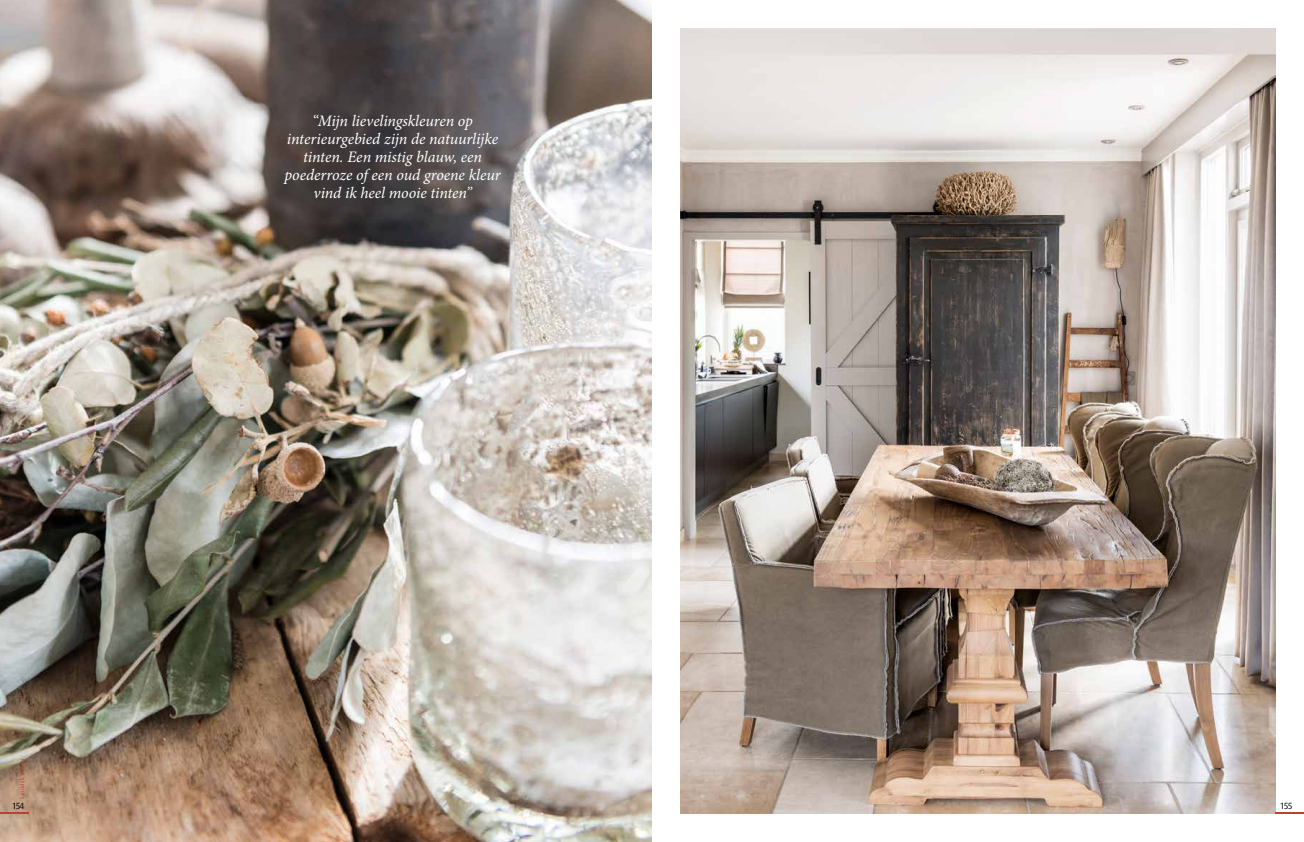
<style>
.page{position:relative;width:1304px;height:842px;background:#fff}
.page>*{position:absolute;margin:0;border:0;box-sizing:border-box;transform-origin:0 0}
.t1{font:italic 16px/18px "Minion Pro";letter-spacing:-.01em;color:#fff;text-align:center}
.t2{font:9px "Dax";letter-spacing:-.1em;color:#000}
.t3{font:6px "Minion Pro";letter-spacing:-.005em;color:#be3e34}
</style>
<div class="page">
<img style="left:0;top:0;width:652px;height:842px">
<img style="left:680px;top:28px;width:596px;height:786px">
<hr style="left:0;top:812px;width:28px;height:2px;background:#be3e34">
<hr style="left:1276px;top:812px;width:28px;height:2px;background:#be3e34">
<p class="t3" style="left:18px;top:799px;width:43px;rotate:-90deg">Landelijk Wonen</p>
<p class="t2" style="left:12px;top:801px;width:14px">154</p>
<p class="t1" style="left:285px;top:112px;width:217px">“Mijn lievelingskleuren op interieurgebied zijn de natuurlijke tinten. Een mistig blauw, een poederroze of een oud groene kleur vind ik heel mooie tinten”</p>
<p class="t2" style="left:1280px;top:801px;width:14px">155</p>
</div>
